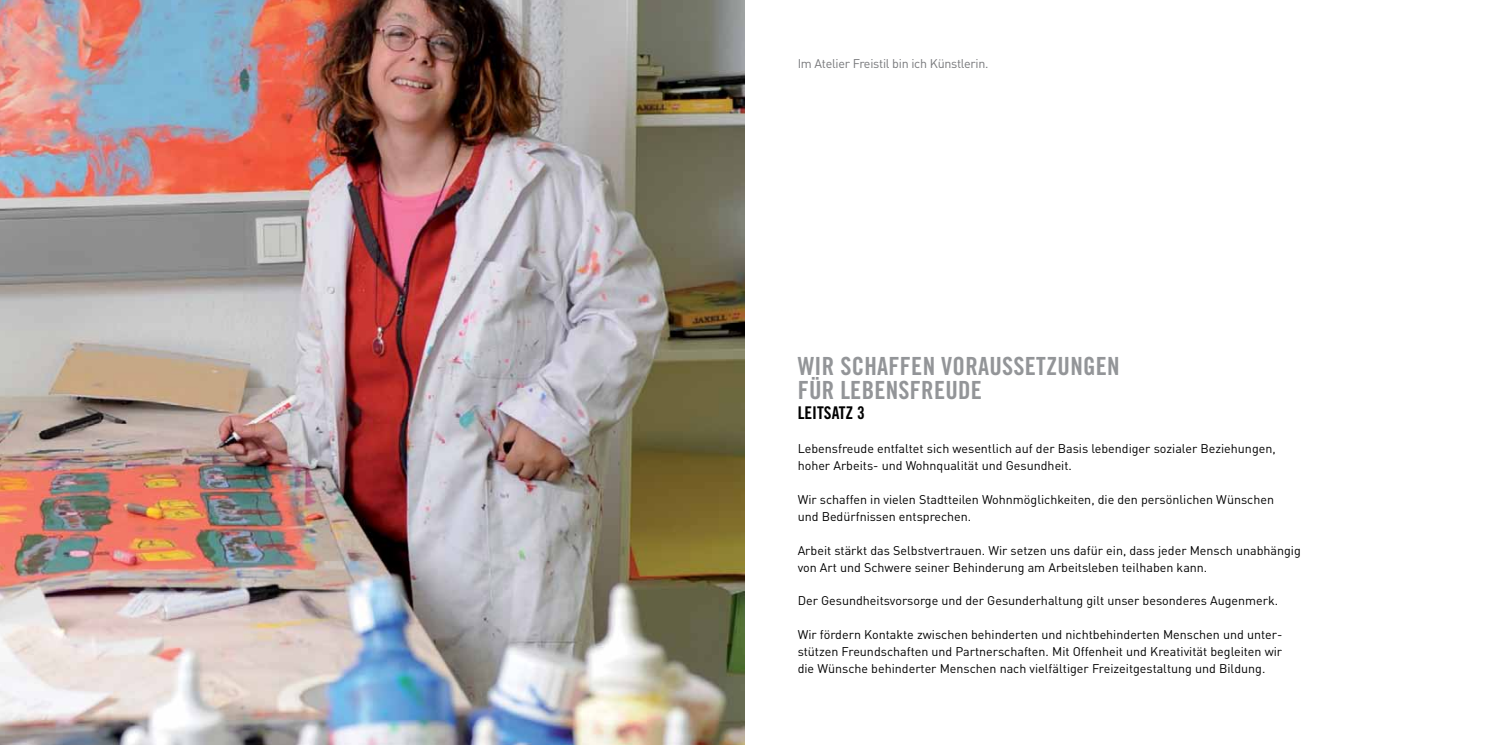
<style>
.page{position:relative;width:1489px;height:745px;background:#fff}
.page>*{position:absolute;margin:0;border:0;box-sizing:border-box;transform-origin:0 0}
.t1{font:25px/23.8px "Trade Gothic Bold Cond Twenty";letter-spacing:.01em;color:#939598}
.t2{font:17.5px "Trade Gothic Bold Cond Twenty";color:#000}
.t3{font:12.5px/16.9px "DIN";color:#000}
.t4{font:12.5px "DIN";letter-spacing:-.02em;color:#77787b}
</style>
<div class="page">
<img style="left:0;top:0;width:744px;height:744px">
<p class="t4" style="left:797px;top:56px;width:192px">Im Atelier Freistil bin ich Künstlerin.</p>
<h1 class="t1" style="left:797px;top:354px;width:323px">WIR SCHAFFEN VORAUSSETZUNGEN<br>FÜR LEBENSFREUDE</h1>
<h2 class="t2" style="left:797px;top:402px;width:69px">LEITSATZ 3</h2>
<p class="t3" style="left:797px;top:440px;width:479px">Lebensfreude entfaltet sich wesentlich auf der Basis lebendiger sozialer Beziehungen, hoher Arbeits- und Wohnqualität und Gesundheit.</p>
<p class="t3" style="left:797px;top:490px;width:478px">Wir schaffen in vielen Stadtteilen Wohnmöglichkeiten, die den persönlichen Wünschen und Bedürfnissen entsprechen.</p>
<p class="t3" style="left:797px;top:541px;width:505px">Arbeit stärkt das Selbstvertrauen. Wir setzen uns dafür ein, dass jeder Mensch unabhängig von Art und Schwere seiner Behinderung am Arbeitsleben teilhaben kann.</p>
<p class="t3" style="left:797px;top:591px;width:482px">Der Gesundheitsvorsorge und der Gesunderhaltung gilt unser besonderes Augenmerk.</p>
<p class="t3" style="left:797px;top:625px;width:486px;text-align:justify">Wir fördern Kontakte zwischen behinderten und nichtbehinderten Menschen und unter&shy;stützen Freundschaften und Partnerschaften. Mit Offenheit und Kreativität begleiten wir die Wünsche behinderter Menschen nach vielfältiger Freizeitgestaltung und Bildung.</p>
</div>
